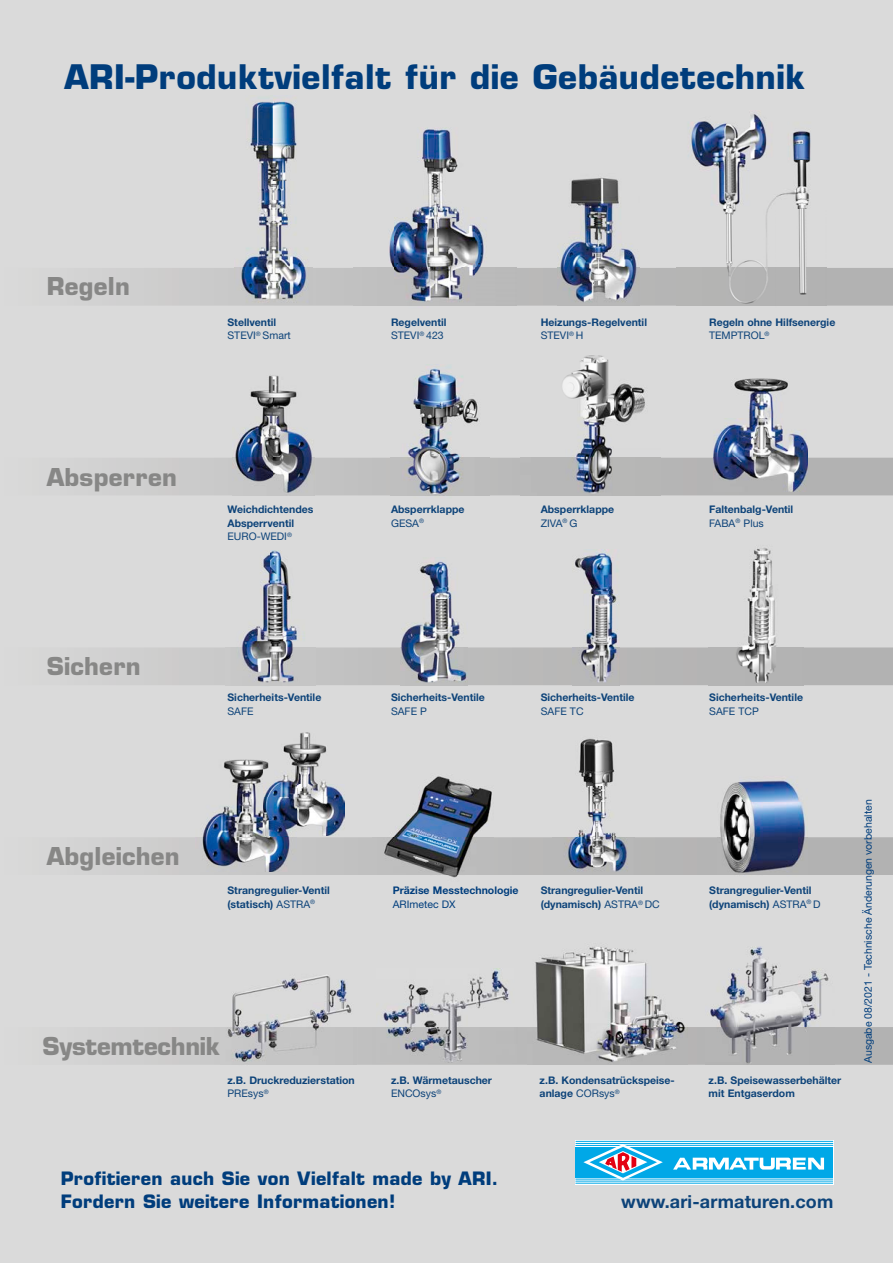
<style>
.page{position:relative;width:893px;height:1263px;background:#dadada}
.page>*{position:absolute;margin:0;border:0;box-sizing:border-box;transform-origin:0 0}
.t1{font:700 33px "Eurostile LT Std";letter-spacing:.015em;color:#003d7c}
.t2{font:700 24px "Eurostile LT Std";letter-spacing:.01em;color:#878786}
.t3{font:700 24px "Eurostile LT Std";letter-spacing:-.01em;color:#878786}
.t4{font:700 18px/22.2px "Eurostile LT Std";letter-spacing:.015em;color:#003d7c}
.t5{font:700 18px "Helvetica Neue LT Pro";letter-spacing:.01em;color:#0d4379}
.t6{font:700 10.5px/13.5px "Helvetica Neue LT Pro";color:#0d4379}
.t7{font:10.5px "Helvetica Neue LT Pro";color:#003d7c}
.t8{font:10.5px "Helvetica Neue LT Pro";color:#0d4379}
.t9{font:700 10.5px "Helvetica Neue LT Pro";color:#003d7c}
.s1{font-weight:400}
</style>
<div class="page">
<svg style="left:575px;top:1140px;width:258px;height:43px;background:#b2e4f7"></svg>
<div style="left:576px;top:1147px;width:257px;height:30px;background:#00a8e7"></div>
<hr style="left:576px;top:1141px;width:257px;height:1px;background:#00a8e7">
<hr style="left:576px;top:1143px;width:257px;height:1px;background:#00a8e7">
<hr style="left:575px;top:1145px;width:47px;height:1px;background:#00a8e7">
<hr style="left:623px;top:1145px;width:210px;height:1px;background:#00a8e7">
<hr style="left:575px;top:1183px;width:258px;height:1px;background:#00a8e7">
<hr style="left:575px;top:1181px;width:258px;height:1px;background:#00a8e7">
<hr style="left:575px;top:1179px;width:46px;height:1px;background:#00a8e7">
<hr style="left:624px;top:1179px;width:209px;height:1px;background:#00a8e7">
<svg style="left:673px;top:1157px;width:151px;height:12px"></svg>
<svg style="left:583px;top:1144px;width:80px;height:36px"></svg>
<svg style="left:130px;top:647px;width:763px;height:38px"></svg>
<img style="left:709px;top:548px;width:94px;height:138px">
<img style="left:709px;top:647px;width:94px;height:38px">
<img style="left:225px;top:551px;width:91px;height:135px">
<img style="left:225px;top:647px;width:91px;height:38px">
<img style="left:401px;top:561px;width:67px;height:125px">
<img style="left:401px;top:647px;width:67px;height:38px">
<img style="left:573px;top:550px;width:46px;height:136px">
<img style="left:573px;top:647px;width:46px;height:38px">
<svg style="left:130px;top:458px;width:763px;height:37px"></svg>
<img style="left:233px;top:375px;width:82px;height:120px">
<img style="left:520px;top:355px;width:140px;height:141px">
<img style="left:520px;top:458px;width:140px;height:37px">
<img style="left:390px;top:367px;width:100px;height:129px">
<img style="left:390px;top:458px;width:100px;height:37px">
<img style="left:713px;top:378px;width:95px;height:114px">
<svg style="left:130px;top:837px;width:763px;height:38px"></svg>
<img style="left:283px;top:732px;width:44px;height:52px">
<img style="left:296px;top:784px;width:48px;height:52px">
<img style="left:196px;top:759px;width:100px;height:113px">
<img style="left:264px;top:759px;width:32px;height:77px">
<img style="left:373px;top:776px;width:120px;height:102px">
<img style="left:717px;top:780px;width:91px;height:95px">
<img style="left:553px;top:738px;width:82px;height:137px">
<svg style="left:130px;top:268px;width:763px;height:38px"></svg>
<img style="left:676px;top:114px;width:150px;height:154px">
<div style="left:676px;top:268px;width:150px;height:38px;background:#b3b3b3"></div>
<img style="left:353px;top:128px;width:164px;height:140px">
<img style="left:353px;top:268px;width:164px;height:38px">
<img style="left:235px;top:98px;width:77px;height:206px">
<img style="left:557px;top:178px;width:83px;height:127px">
<svg style="left:130px;top:1027px;width:763px;height:38px"></svg>
<img style="left:535px;top:947px;width:150px;height:80px">
<img style="left:528px;top:1027px;width:160px;height:38px">
<img style="left:376px;top:969px;width:141px;height:93px">
<img style="left:232px;top:975px;width:120px;height:52px">
<img style="left:220px;top:1027px;width:136px;height:38px">
<img style="left:706px;top:947px;width:128px;height:117px">
<h1 class="t1" style="left:65px;top:56px;width:742px">ARI-Produktvielfalt für die Gebäudetechnik</h1>
<h2 class="t2" style="left:47px;top:272px;width:85px">Regeln</h2>
<p class="t6" style="left:227px;top:315px;width:65px">Stellventil<br><span class="s1">STEVI</span><sup>®</sup> <span class="s1">Smart</span></p>
<p class="t6" style="left:391px;top:315px;width:57px">Regelventil<br><span class="s1">STEVI</span><sup>®</sup> <span class="s1">423</span></p>
<p class="t6" style="left:541px;top:315px;width:108px">Heizungs-Regelventil<br><span class="s1">STEVI</span><sup>®</sup> <span class="s1">H</span></p>
<p class="t6" style="left:709px;top:315px;width:128px">Regeln ohne Hilfsenergie<br><span class="s1">TEMPTROL</span><sup>®</sup></p>
<h2 class="t2" style="left:47px;top:462px;width:132px">Absperren</h2>
<p class="t6" style="left:227px;top:502px;width:87px">Weichdichtendes<br>Absperrventil<br><span class="s1">EURO-WEDI</span><sup>®</sup></p>
<p class="t6" style="left:391px;top:502px;width:75px">Absperrklappe<br><span class="s1">GESA</span><sup>®</sup></p>
<p class="t6" style="left:541px;top:502px;width:75px">Absperrklappe<br><span class="s1">ZIVA</span><sup>®</sup> <span class="s1">G</span></p>
<p class="t6" style="left:709px;top:502px;width:86px">Faltenbalg-Ventil<br><span class="s1">FABA</span><sup>®</sup> <span class="s1">Plus</span></p>
<h2 class="t2" style="left:47px;top:652px;width:96px">Sichern</h2>
<p class="t6" style="left:227px;top:691px;width:95px">Sicherheits-Ventile</p>
<p class="t8" style="left:227px;top:705px;width:28px">SAFE</p>
<p class="t6" style="left:391px;top:691px;width:95px">Sicherheits-Ventile</p>
<p class="t8" style="left:391px;top:705px;width:38px">SAFE P</p>
<p class="t6" style="left:541px;top:691px;width:95px">Sicherheits-Ventile</p>
<p class="t8" style="left:541px;top:705px;width:44px">SAFE TC</p>
<p class="t6" style="left:709px;top:691px;width:95px">Sicherheits-Ventile</p>
<p class="t8" style="left:709px;top:705px;width:51px">SAFE TCP</p>
<h2 class="t2" style="left:47px;top:841px;width:134px">Abgleichen</h2>
<p class="t6" style="left:227px;top:883px;width:104px">Strangregulier-Ventil (statisch) <span class="s1">ASTRA</span><sup>®</sup></p>
<p class="t6" style="left:709px;top:883px;width:113px">Strangregulier-Ventil (dynamisch) <span class="s1">ASTRA</span><sup>®</sup> <span class="s1">D</span></p>
<p class="t9" style="left:393px;top:884px;width:127px">Präzise Messtechnologie</p>
<p class="t7" style="left:393px;top:897px;width:64px">ARImetec DX</p>
<p class="t6" style="left:541px;top:884px;width:121px">Strangregulier-Ventil (dynamisch) <span class="s1">ASTRA</span><sup>®</sup> <span class="s1">DC</span></p>
<h2 class="t3" style="left:43px;top:1031px;width:179px">Systemtechnik</h2>
<p class="t6" style="left:227px;top:1073px;width:129px">z.B. Druckreduzierstation<br><span class="s1">PREsys</span><sup>®</sup></p>
<p class="t6" style="left:391px;top:1073px;width:103px">z.B. Wärmetauscher<br><span class="s1">ENCOsys</span><sup>®</sup></p>
<p class="t6" style="left:540px;top:1073px;width:137px">z.B. Kondensatrückspeise&shy;anlage <span class="s1">CORsys</span><sup>®</sup></p>
<p class="t6" style="left:709px;top:1073px;width:134px">z.B. Speisewasserbehälter mit Entgaserdom</p>
<p class="t7" style="left:862px;top:1063px;width:265px;rotate:-90deg">Ausgabe 08/2021 - Technische Änderungen vorbehalten</p>
<h3 class="t4" style="left:61px;top:1168px;width:439px">Profitieren auch Sie von Vielfalt made by ARI.<br>Fordern Sie weitere Informationen!</h3>
<h3 class="t5" style="left:621px;top:1190px;width:214px">www.ari-armaturen.com</h3>
</div>
